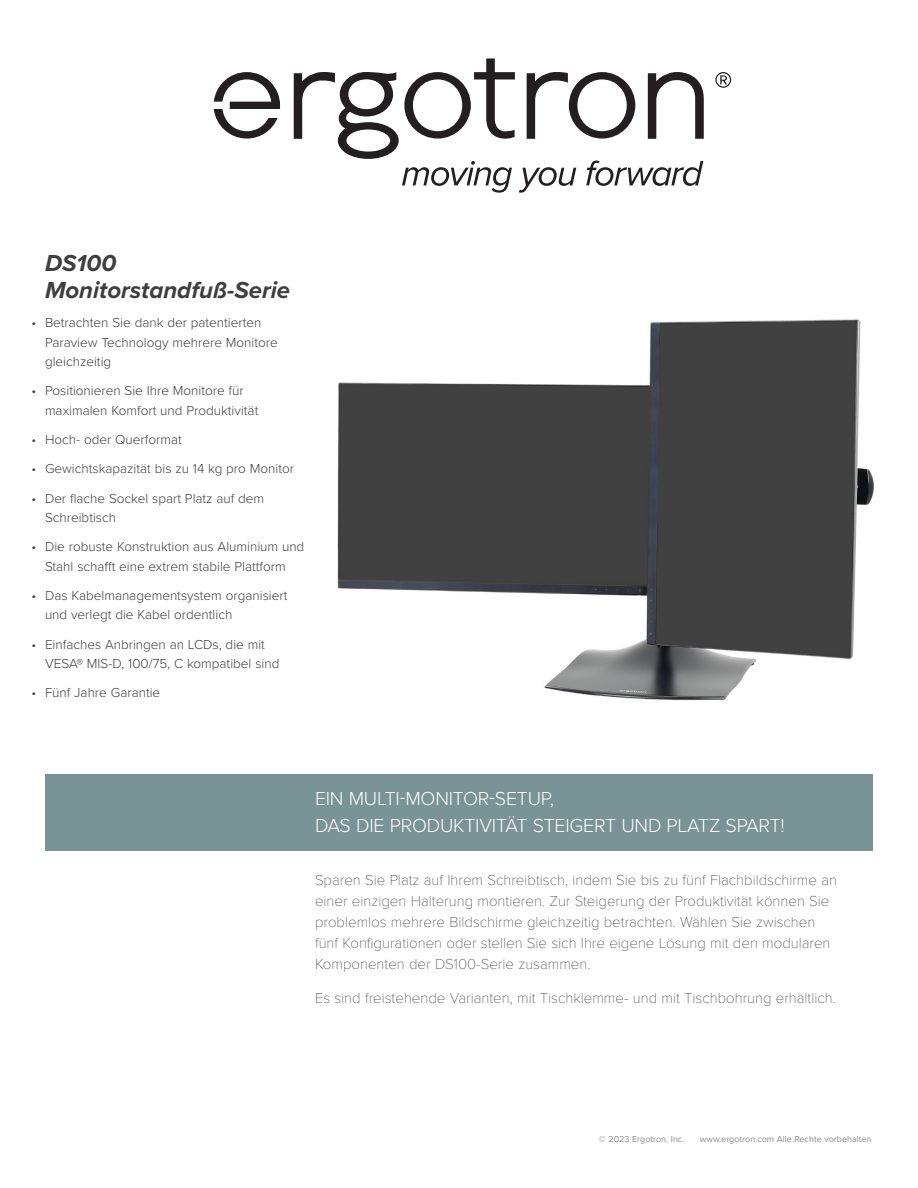
<style>
.page{position:relative;width:918px;height:1188px;background:#fff}
.page>*{position:absolute;margin:0;border:0;box-sizing:border-box;transform-origin:0 0}
.t1{font:italic 700 24px/27px "Proxima Nova";color:#3e3e3f}
.t2{font:300 19.5px/27px "Proxima Nova";letter-spacing:-.01em;color:#fff}
.t3{font:100 15px/21px "Proxima Nova T";color:#3e3e3f}
.t4{font:300 13.5px/19.5px "Proxima Nova";color:#3e3e3f}
.t5{font:9px "Proxima Nova";color:#8a8c8f}
</style>
<div class="page">
<img style="left:337px;top:319px;width:537px;height:382px">
<div style="left:45px;top:774px;width:828px;height:76px;background:#7a9397"></div>
<svg style="left:715px;top:72px;width:16px;height:16px"></svg>
<svg style="left:214px;top:72px;width:66px;height:67px"></svg>
<svg style="left:294px;top:58px;width:410px;height:135px"></svg>
<h1 class="t1" style="left:45px;top:249px;width:247px">DS100<br>Monitorstandfuß-Serie</h1>
<p class="t4" style="left:45px;top:312px;width:234px;text-indent:-14px">• Betrachten Sie dank der patentierten<br>Paraview Technology mehrere Monitore gleichzeitig</p>
<p class="t4" style="left:45px;top:380px;width:215px;text-indent:-14px">• Positionieren Sie Ihre Monitore für maximalen Komfort und Produktivität</p>
<p class="t4" style="left:32px;top:429px;width:152px">• Hoch- oder Querformat</p>
<p class="t4" style="left:32px;top:458px;width:264px">• Gewichtskapazität bis zu 14 kg pro Monitor</p>
<p class="t4" style="left:45px;top:488px;width:221px;text-indent:-14px">• Der flache Sockel spart Platz auf dem<br>Schreibtisch</p>
<p class="t4" style="left:32px;top:536px;width:274px;text-align:center">• Die robuste Konstruktion aus Aluminium und<br>Stahl schafft eine extrem stabile Plattform</p>
<p class="t4" style="left:45px;top:585px;width:244px;text-indent:-14px">• Das Kabelmanagementsystem organisiert und verlegt die Kabel ordentlich</p>
<p class="t4" style="left:45px;top:634px;width:236px;text-indent:-14px">• Einfaches Anbringen an LCDs, die mit<br>VESA® MIS-D, 100/75, C kompatibel sind</p>
<p class="t4" style="left:32px;top:682px;width:130px">• Fünf Jahre Garantie</p>
<h2 class="t2" style="left:315px;top:784px;width:471px">EIN MULTI-MONITOR-SETUP,<br>DAS DIE PRODUKTIVITÄT STEIGERT UND PLATZ SPART!</h2>
<p class="t3" style="left:315px;top:868px;width:523px">Sparen Sie Platz auf Ihrem Schreibtisch, indem Sie bis zu fünf Flachbildschirme an einer einzigen Halterung montieren. Zur Steigerung der Produktivität können Sie problemlos mehrere Bildschirme gleichzeitig betrachten. Wählen Sie zwischen fünf Konfigurationen oder stellen Sie sich Ihre eigene Lösung mit den modularen Komponenten der DS100-Serie zusammen.</p>
<p class="t3" style="left:315px;top:987px;width:522px">Es sind freistehende Varianten, mit Tischklemme- und mit Tischbohrung erhältlich.</p>
<p class="t5" style="left:599px;top:1132px;width:87px">© 2023 Ergotron, Inc.</p>
<p class="t5" style="left:700px;top:1132px;width:173px">www.ergotron.com Alle Rechte vorbehalten</p>
</div>
